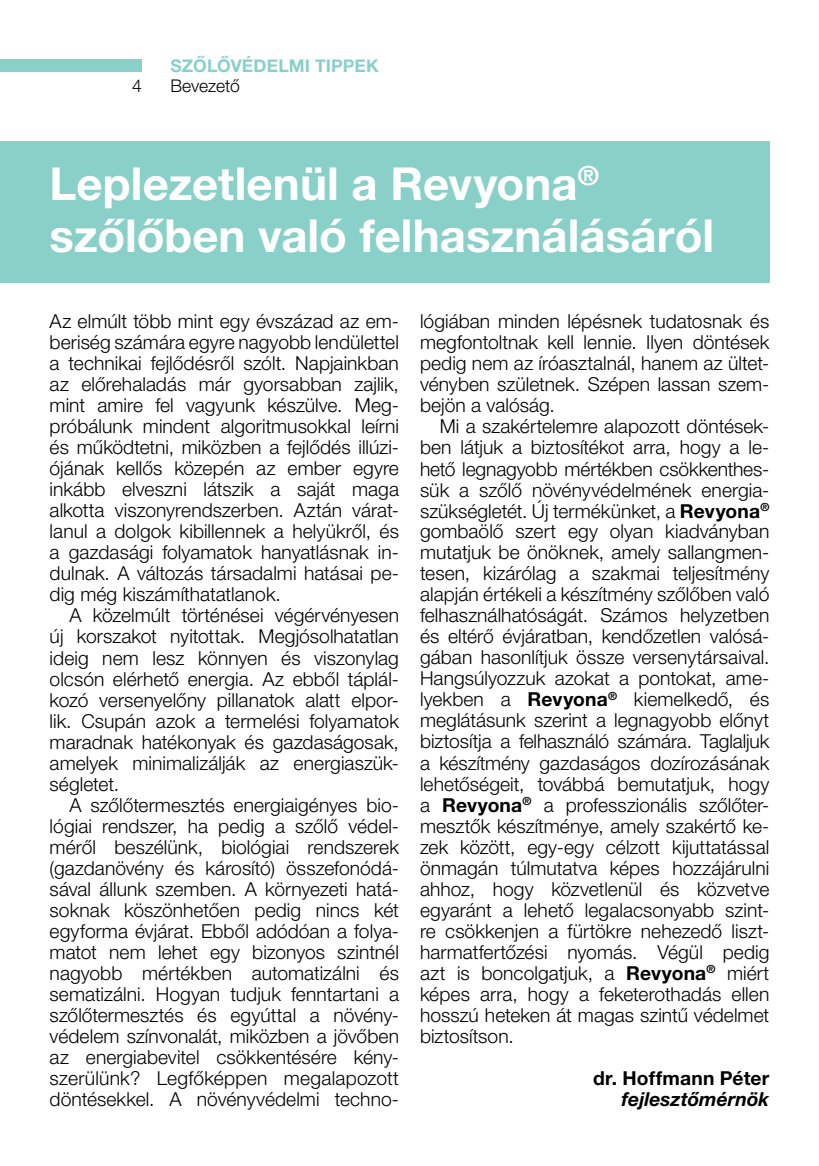
<style>
.page{position:relative;width:819px;height:1166px;background:#fff}
.page>*{position:absolute;margin:0;border:0;box-sizing:border-box;transform-origin:0 0}
.t1{font:700 45.5px/52.5px "Helvetica Neue LT Pro";color:#fff}
.t2{font:300 19.25px/21px "Helvetica Neue LT Pro";letter-spacing:.005em;color:#000;text-align:justify}
.t3{font:700 19.25px "Helvetica Neue LT Pro";letter-spacing:.01em;color:#000}
.t4{font:italic 700 19.25px "Helvetica Neue LT Pro";letter-spacing:.005em;color:#000}
.t5{font:700 17.5px "Helvetica Neue LT Pro";letter-spacing:.01em;color:#89d0c8}
.t6{font:300 17.5px "Helvetica Neue LT Pro";letter-spacing:-.005em;color:#000}
.s1{font-weight:700}
</style>
<div class="page">
<div style="left:0;top:60px;width:142px;height:12px;background:#89d0c8"></div>
<div style="left:0;top:141px;width:769px;height:142px;background:#89d0c8"></div>
<p class="t6" style="left:132px;top:75px;width:11px">4</p>
<p class="t5" style="left:170px;top:55px;width:210px">SZŐLŐVÉDELMI TIPPEK</p>
<p class="t6" style="left:170px;top:75px;width:71px">Bevezető</p>
<h1 class="t1" style="left:50px;top:156px;width:666px">Leplezetlenül a Revyona<sup>® </sup>szőlőben való felhasználásáról</h1>
<p class="t2" style="left:50px;top:311px;width:351px">Az elmúlt több mint egy évszázad az em&shy;beriség számára egyre nagyobb lendülettel a technikai fejlődésről szólt. Napjainkban az előrehaladás már gyorsabban zajlik, mint amire fel vagyunk készülve. Meg&shy;próbálunk mindent algoritmusokkal leírni és működtetni, miközben a fejlődés illúzi&shy;ójának kellős közepén az ember egyre inkább elveszni látszik a saját maga alkotta viszonyrendszerben. Aztán várat&shy;lanul a dolgok kibillennek a helyükről, és a gazdasági folyamatok hanyatlásnak in&shy;dulnak. A változás társadalmi hatásai pe&shy;dig még kiszámíthatatlanok.</p>
<p class="t2" style="left:50px;top:605px;width:351px;text-indent:20px">A közelmúlt történései végérvényesen új korszakot nyitottak. Megjósolhatatlan ideig nem lesz könnyen és viszonylag olcsón elérhető energia. Az ebből táplál&shy;kozó versenyelőny pillanatok alatt elpor&shy;lik. Csupán azok a termelési folyamatok maradnak hatékonyak és gazdaságosak, amelyek minimalizálják az energiaszük&shy;ségletet.</p>
<p class="t2" style="left:50px;top:794px;width:351px;text-indent:20px">A szőlőtermesztés energiaigényes bio&shy;lógiai rendszer, ha pedig a szőlő védel&shy;méről beszélünk, biológiai rendszerek (gazdanövény és károsító) összefonódá&shy;sával állunk szemben. A környezeti hatá&shy;soknak köszönhetően pedig nincs két egyforma évjárat. Ebből adódóan a folya&shy;matot nem lehet egy bizonyos szintnél nagyobb mértékben automatizálni és sematizálni. Hogyan tudjuk fenntartani a szőlőtermesztés és egyúttal a növény&shy;védelem színvonalát, miközben a jövőben az energiabevitel csökkentésére kény&shy;szerülünk? Legfőképpen megalapozott döntésekkel. A növényvédelmi techno-</p>
<p class="t2" style="left:420px;top:311px;width:351px">lógiában minden lépésnek tudatosnak és megfontoltnak kell lennie. Ilyen döntések pedig nem az íróasztalnál, hanem az ültet&shy;vényben születnek. Szépen lassan szem&shy;bejön a valóság.</p>
<p class="t2" style="left:420px;top:416px;width:351px;text-indent:20px">Mi a szakértelemre alapozott döntések&shy;ben látjuk a biztosítékot arra, hogy a le&shy;hető legnagyobb mértékben csökkenthes&shy;sük a szőlő növényvédelmének energia&shy;szükségletét. Új termékünket, a <span class="s1">Revyona</span><sup>® </sup>gombaölő szert egy olyan kiadványban mutatjuk be önöknek, amely sallangmen&shy;tesen, kizárólag a szakmai teljesítmény alapján értékeli a készítmény szőlőben való felhasználhatóságát. Számos helyzetben és eltérő évjáratban, kendőzetlen valósá&shy;gában hasonlítjuk össze versenytársaival.<br>Hangsúlyozzuk azokat a pontokat, ame&shy;lyekben a <span class="s1">Revyona</span><sup>®</sup> kiemelkedő, és meglátásunk szerint a legnagyobb előnyt biztosítja a felhasználó számára. Taglaljuk a készítmény gazdaságos dozírozásának lehetőségeit, továbbá bemutatjuk, hogy a <span class="s1">Revyona</span><sup>®</sup> a professzionális szőlőter&shy;mesztők készítménye, amely szakértő ke&shy;zek között, egy-egy célzott kijuttatással önmagán túlmutatva képes hozzájárulni ahhoz, hogy közvetlenül és közvetve egyaránt a lehető legalacsonyabb szint&shy;re csökkenjen a fürtökre nehezedő liszt&shy;harmatfertőzési nyomás. Végül pedig azt is boncolgatjuk, a <span class="s1">Revyona</span><sup>®</sup> miért képes arra, hogy a feketerothadás ellen hosszú heteken át magas szintű védelmet biztosítson.</p>
<p class="t3" style="left:593px;top:1066px;width:177px">dr. Hoffmann Péter</p>
<p class="t4" style="left:621px;top:1087px;width:149px">fejlesztőmérnök</p>
</div>
